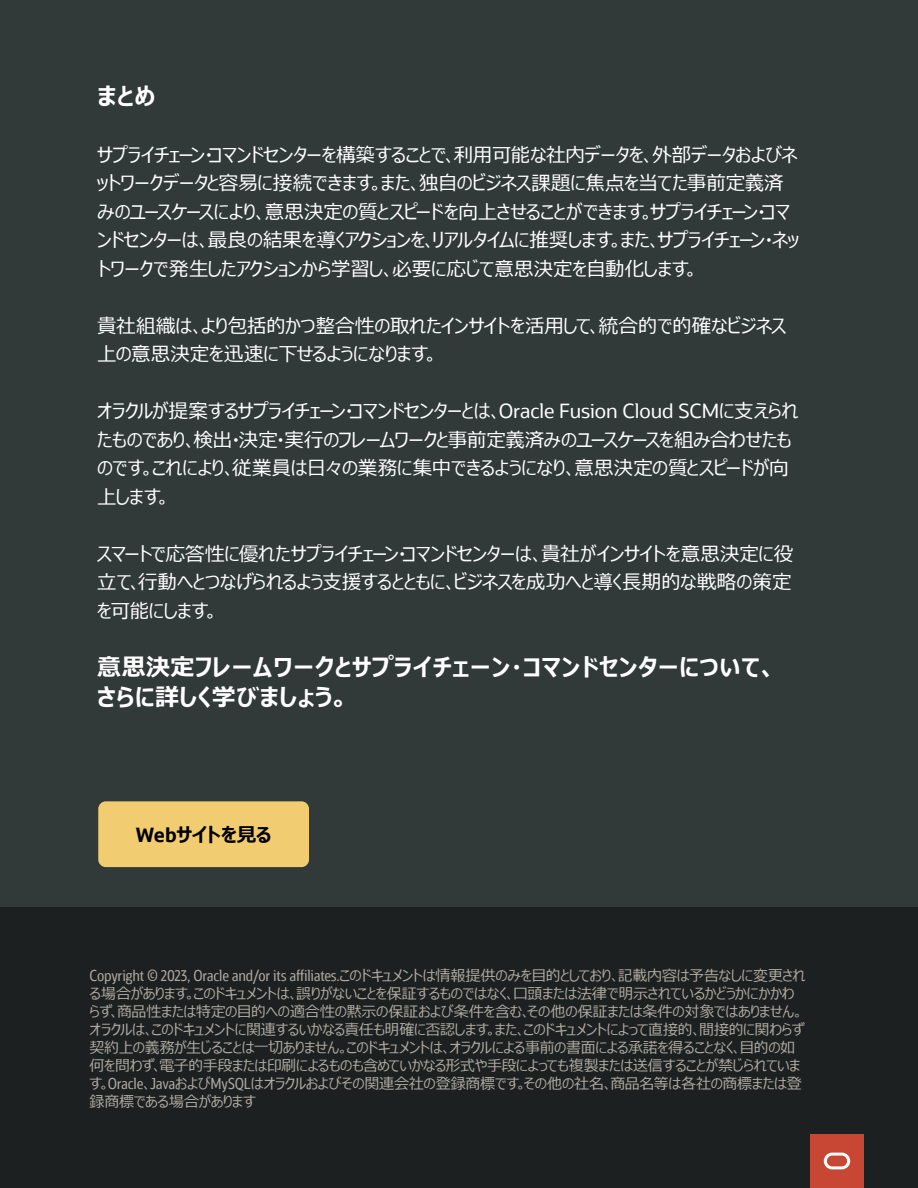
<style>
.page{position:relative;width:918px;height:1188px;background:#323939}
.page>*{position:absolute;margin:0;border:0;box-sizing:border-box;transform-origin:0 0}
.t1{font:700 24px/30px "Meiryo UI";letter-spacing:.02em;color:#fff}
.t2{font:19.5px/28.5px "Meiryo UI";letter-spacing:-.015em;color:#fff}
.t3{font:700 19.5px "Meiryo UI";letter-spacing:-.03em;color:#000}
.t4{font:15px/18px "Meiryo UI";letter-spacing:-.02em;color:#afa9a2}
.t5{font:15px "Oracle Sans Cd";letter-spacing:-.015em;color:#afa9a2}
.s1{font-family:"Oracle Sans"}
.s2{font-family:"Meiryo UI"}
.s3{font-family:"Oracle Sans Cd"}
</style>
<div class="page">
<div style="left:0;top:907px;width:918px;height:281px;background:#1c2020"></div>
<div style="left:810px;top:1134px;width:54px;height:54px;background:#c74634"></div>
<svg style="left:824px;top:1153px;width:26px;height:16px"></svg>
<div style="left:98px;top:801px;width:211px;height:66px;background:#f1cc70;border-radius:8px"></div>
<p class="t1" style="left:97px;top:82px;width:60px">まとめ</p>
<p class="t2" style="left:97px;top:142px;width:703px">サプライチェーン・コマンドセンターを構築することで、利用可能な社内データを、外部データおよびネットワークデータと容易に接続できます。また、独自のビジネス課題に焦点を当てた事前定義済みのユースケースにより、意思決定の質とスピードを向上させることができます。サプライチェーン・コマンドセンターは、最良の結果を導くアクションを、リアルタイムに推奨します。また、サプライチェーン・ネットワークで発生したアクションから学習し、必要に応じて意思決定を自動化します。</p>
<p class="t2" style="left:97px;top:313px;width:691px">貴社組織は、より包括的かつ整合性の取れたインサイトを活用して、統合的で的確なビジネス上の意思決定を迅速に下せるようになります。</p>
<p class="t2" style="left:97px;top:398px;width:703px">オラクルが提案するサプライチェーン・コマンドセンターとは、<span class="s1">Oracle Fusion Cloud SCM</span>に支えられたものであり、検出・決定・実行のフレームワークと事前定義済みのユースケースを組み合わせたものです。これにより、従業員は日々の業務に集中できるようになり、意思決定の質とスピードが向上します。</p>
<p class="t2" style="left:97px;top:541px;width:698px;text-align:justify">スマートで応答性に優れたサプライチェーン・コマンドセンターは、貴社がインサイトを意思決定に役立て、行動へとつなげられるよう支援するとともに、ビジネスを成功へと導く長期的な戦略の策定を可能にします。</p>
<p class="t1" style="left:97px;top:654px;width:681px">意思決定フレームワークとサプライチェーン・コマンドセンターについて、さらに詳しく学びましょう。</p>
<p class="t3" style="left:136px;top:821px;width:137px"><span class="s1">Web</span>サイトを見る</p>
<p class="t5" style="left:90px;top:967px;width:718px">Copyright © 2023, Oracle and/or its affiliates.<span class="s2">このドキュメントは情報提供のみを目的としており、記載内容は予告なしに変更され</span></p>
<p class="t4" style="left:90px;top:985px;width:716px">る場合があります。このドキュメントは、誤りがないことを保証するものではなく、口頭または法律で明示されているかどうかにかかわらず、商品性または特定の目的への適合性の黙示の保証および条件を含む、その他の保証または条件の対象ではありません。オラクルは、このドキュメントに関連するいかなる責任も明確に否認します。また、このドキュメントによって直接的、間接的に関わらず契約上の義務が生じることは一切ありません。このドキュメントは、オラクルによる事前の書面による承諾を得ることなく、目的の如何を問わず、電子的手段または印刷によるものも含めていかなる形式や手段によっても複製または送信することが禁じられています。<span class="s3">Oracle</span>、<span class="s3">Java</span>および<span class="s3">MySQL</span>はオラクルおよびその関連会社の登録商標です。その他の社名、商品名等は各社の商標または登録商標である場合があります</p>
</div>
